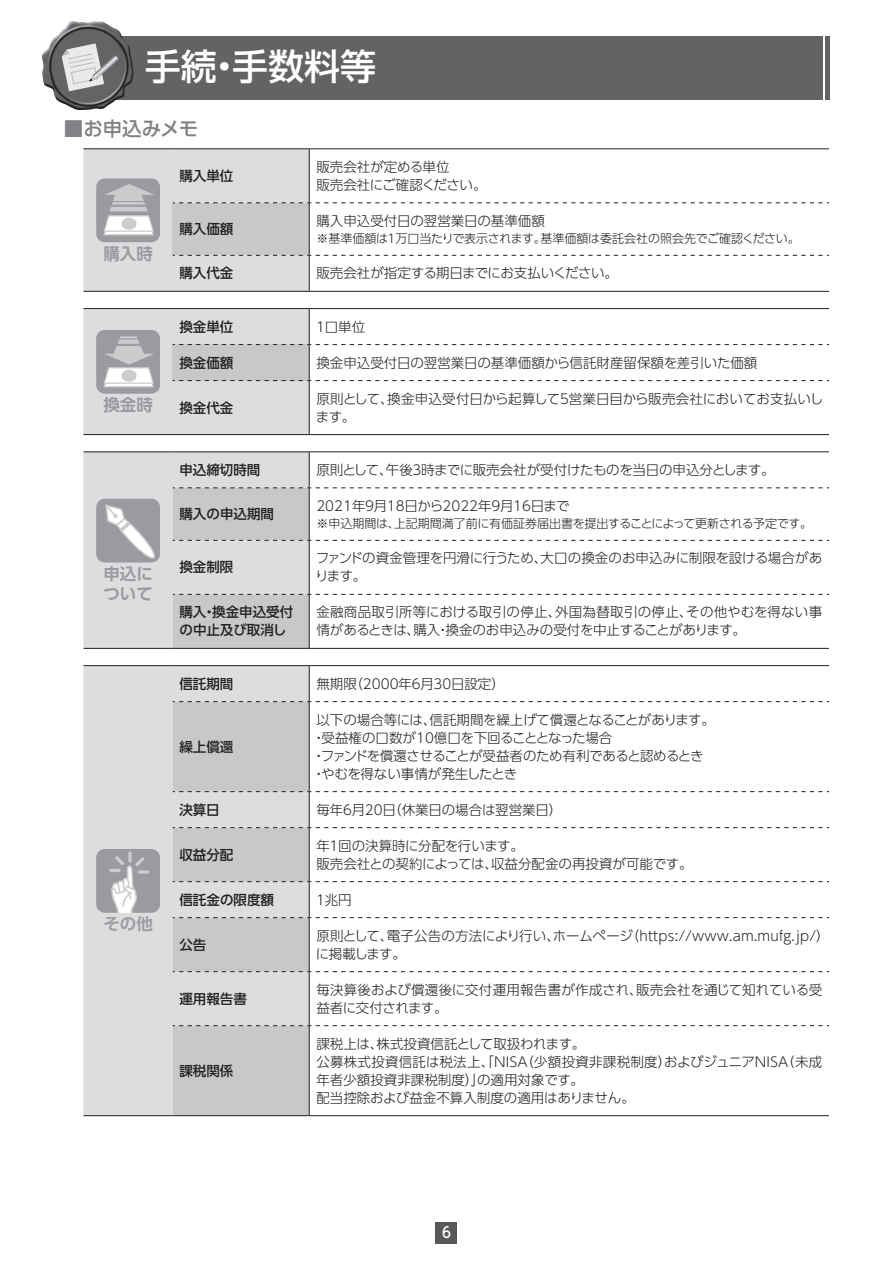
<style>
.page{position:relative;width:893px;height:1263px;background:#fff}
.page>*{position:absolute;margin:0;border:0;box-sizing:border-box;transform-origin:0 0}
.t1{font:500 36px "UD Shin Go Pro";color:#fff}
.t2{font:500 19.5px "UD Shin Go Pro";letter-spacing:-.005em;color:#808285}
.t3{font:700 16.5px/19.5px "UD Shin Go Pro De";color:#999b9e}
.t4{font:700 16.5px "UD Shin Go Pro De";color:#9d9fa2}
.t5{font:500 15px "UD Shin Go Pro";color:#fff;scale:.9 1}
.t6{font:300 13.5px/18px "UD Shin Go Pro";color:#231f20}
.t7{font:300 13.5px/18px "UD Shin Go Pro";letter-spacing:-.02em;color:#231f20}
.t8{font:500 13.5px/18px "UD Shin Go Pro";color:#231f20}
.t9{font:300 13.5px "UD Shin Go Pro";letter-spacing:-.03em;color:#231f20}
.t10{font:300 12px "UD Shin Go Pro";letter-spacing:-.02em;color:#231f20}
</style>
<div class="page">
<div style="left:436px;top:1222px;width:21px;height:21px;background:#57585a"></div>
<div style="left:83px;top:36px;width:740px;height:63px;background:#636366"></div>
<hr style="left:825px;top:36px;width:4px;height:63px;background:#636366">
<img style="left:42px;top:21px;width:92px;height:90px">
<svg style="left:62px;top:43px;width:57px;height:48px"></svg>
<hr style="left:83px;top:148px;width:90px;height:1px;background:#231f20">
<hr style="left:173px;top:148px;width:136px;height:1px;background:#231f20">
<hr style="left:309px;top:148px;width:520px;height:1px;background:#231f20">
<hr style="left:83px;top:291px;width:90px;height:1px;background:#231f20">
<hr style="left:173px;top:291px;width:136px;height:1px;background:#231f20">
<hr style="left:309px;top:291px;width:520px;height:1px;background:#231f20">
<svg style="left:83px;top:149px;width:746px;height:142px"></svg>
<hr style="left:83px;top:308px;width:90px;height:1px;background:#231f20">
<hr style="left:173px;top:308px;width:136px;height:1px;background:#231f20">
<hr style="left:309px;top:308px;width:520px;height:1px;background:#231f20">
<svg style="left:83px;top:309px;width:746px;height:126px"></svg>
<hr style="left:83px;top:451px;width:90px;height:1px;background:#231f20">
<hr style="left:83px;top:648px;width:90px;height:1px;background:#231f20">
<hr style="left:173px;top:451px;width:136px;height:1px;background:#231f20">
<hr style="left:309px;top:451px;width:520px;height:1px;background:#231f20">
<hr style="left:173px;top:648px;width:136px;height:1px;background:#231f20">
<hr style="left:309px;top:648px;width:520px;height:1px;background:#231f20">
<svg style="left:83px;top:452px;width:746px;height:196px"></svg>
<div style="left:83px;top:666px;width:226px;height:449px;background:#dcdddf"></div>
<svg style="left:173px;top:702px;width:136px;height:413px;fill:#c7c8ca"></svg>
<hr style="left:83px;top:665px;width:90px;height:1px;background:#231f20">
<hr style="left:83px;top:1115px;width:90px;height:1px;background:#231f20">
<hr style="left:173px;top:665px;width:136px;height:1px;background:#231f20">
<hr style="left:309px;top:665px;width:520px;height:1px;background:#231f20">
<hr style="left:309px;top:666px;width:1px;height:35px;background:#231f20">
<hr style="left:309px;top:702px;width:1px;height:89px;background:#231f20">
<hr style="left:309px;top:792px;width:1px;height:35px;background:#231f20">
<hr style="left:309px;top:828px;width:1px;height:53px;background:#231f20">
<hr style="left:309px;top:882px;width:1px;height:35px;background:#231f20">
<hr style="left:309px;top:918px;width:1px;height:53px;background:#231f20">
<hr style="left:309px;top:972px;width:1px;height:53px;background:#231f20">
<hr style="left:309px;top:1026px;width:1px;height:89px;background:#231f20">
<hr style="left:173px;top:1115px;width:136px;height:1px;background:#231f20">
<hr style="left:309px;top:1115px;width:520px;height:1px;background:#231f20">
<svg style="left:173px;top:701px;width:656px;height:1px"></svg>
<svg style="left:173px;top:791px;width:656px;height:1px"></svg>
<svg style="left:173px;top:827px;width:656px;height:1px"></svg>
<svg style="left:173px;top:881px;width:656px;height:1px"></svg>
<svg style="left:173px;top:917px;width:656px;height:1px"></svg>
<svg style="left:173px;top:971px;width:656px;height:1px"></svg>
<svg style="left:173px;top:1025px;width:656px;height:1px"></svg>
<div style="left:96px;top:849px;width:64px;height:64px;background:#999b9e;border-radius:9px"></div>
<svg style="left:128px;top:851px;width:4px;height:12px"></svg>
<svg style="left:109px;top:856px;width:35px;height:57px"></svg>
<svg style="left:138px;top:870px;width:11px;height:4px"></svg>
<h1 class="t1" style="left:145px;top:37px;width:233px">手続・手数料等</h1>
<h2 class="t2" style="left:64px;top:112px;width:136px">■お申込みメモ</h2>
<p class="t3" style="left:103px;top:243px;width:51px">購入時</p>
<p class="t3" style="left:103px;top:395px;width:51px">換金時</p>
<p class="t3" style="left:103px;top:563px;width:51px">申込について</p>
<p class="t4" style="left:103px;top:911px;width:51px">その他</p>
<p class="t8" style="left:179px;top:166px;width:55px">購入単位</p>
<p class="t6" style="left:316px;top:157px;width:172px">販売会社が定める単位<br>販売会社にご確認ください。</p>
<p class="t8" style="left:179px;top:220px;width:55px">購入価額</p>
<p class="t6" style="left:316px;top:211px;width:230px">購入申込受付日の翌営業日の基準価額</p>
<p class="t10" style="left:316px;top:228px;width:485px">※基準価額は１万口当たりで表示されます。基準価額は委託会社の照会先でご確認ください。</p>
<p class="t8" style="left:179px;top:264px;width:55px">購入代金</p>
<p class="t7" style="left:316px;top:264px;width:303px">販売会社が指定する期日までにお支払いください。</p>
<p class="t8" style="left:179px;top:317px;width:55px">換金単位</p>
<p class="t6" style="left:314px;top:317px;width:53px">１口単位</p>
<p class="t8" style="left:179px;top:353px;width:55px">換金価額</p>
<p class="t6" style="left:316px;top:353px;width:442px">換金申込受付日の翌営業日の基準価額から信託財産留保額を差引いた価額</p>
<p class="t8" style="left:179px;top:398px;width:55px">換金代金</p>
<p class="t6" style="left:316px;top:389px;width:509px">原則として、換金申込受付日から起算して５営業日目から販売会社においてお支払いします。</p>
<p class="t8" style="left:179px;top:460px;width:82px">申込締切時間</p>
<p class="t9" style="left:316px;top:459px;width:460px">原則として、午後３時までに販売会社が受付けたものを当日の申込分とします。</p>
<p class="t8" style="left:179px;top:505px;width:96px">購入の申込期間</p>
<p class="t7" style="left:316px;top:496px;width:255px">2021年９月18日から2022年９月16日まで</p>
<p class="t10" style="left:316px;top:513px;width:497px">※申込期間は、上記期間満了前に有価証券届出書を提出することによって更新される予定です。</p>
<p class="t8" style="left:179px;top:558px;width:55px">換金制限</p>
<p class="t6" style="left:315px;top:549px;width:509px">ファンドの資金管理を円滑に行うため、大口の換金のお申込みに制限を設ける場合があります。</p>
<p class="t8" style="left:179px;top:603px;width:115px">購入・換金申込受付の中止及び取消し</p>
<p class="t6" style="left:316px;top:603px;width:507px">金融商品取引所等における取引の停止、外国為替取引の停止、その他やむを得ない事情があるときは、購入・換金のお申込みの受付を中止することがあります。</p>
<p class="t8" style="left:179px;top:674px;width:55px">信託期間</p>
<p class="t6" style="left:316px;top:674px;width:190px">無期限（2000年６月30日設定）</p>
<p class="t8" style="left:179px;top:737px;width:55px">繰上償還</p>
<p class="t7" style="left:312px;top:710px;width:404px;text-indent:4px">以下の場合等には、信託期間を繰上げて償還となることがあります。・受益権の口数が10億口を下回ることとなった場合<br>・ファンドを償還させることが受益者のため有利であると認めるとき・やむを得ない事情が発生したとき</p>
<p class="t8" style="left:179px;top:800px;width:42px">決算日</p>
<p class="t7" style="left:316px;top:800px;width:247px">毎年６月20日（休業日の場合は翌営業日）</p>
<p class="t8" style="left:179px;top:845px;width:55px">収益分配</p>
<p class="t6" style="left:316px;top:836px;width:378px">年１回の決算時に分配を行います。<br>販売会社との契約によっては、収益分配金の再投資が可能です。</p>
<p class="t8" style="left:179px;top:890px;width:96px">信託金の限度額</p>
<p class="t6" style="left:314px;top:890px;width:39px">１兆円</p>
<p class="t8" style="left:179px;top:935px;width:28px">公告</p>
<p class="t6" style="left:316px;top:926px;width:515px">原則として、電子公告の方法により行い、ホームページ（https://www.am.mufg.jp/）に掲載します。</p>
<p class="t8" style="left:179px;top:989px;width:69px">運用報告書</p>
<p class="t6" style="left:316px;top:980px;width:507px">毎決算後および償還後に交付運用報告書が作成され、販売会社を通じて知れている受益者に交付されます。</p>
<p class="t8" style="left:179px;top:1061px;width:55px">課税関係</p>
<p class="t6" style="left:316px;top:1034px;width:507px">課税上は、株式投資信託として取扱われます。<br>公募株式投資信託は税法上、「ＮＩＳＡ（少額投資非課税制度）およびジュニアＮＩＳＡ（未成年者少額投資非課税制度）」の適用対象です。<br>配当控除および益金不算入制度の適用はありません。</p>
<p class="t5" style="left:442px;top:1220px;width:11px">6</p>
</div>
